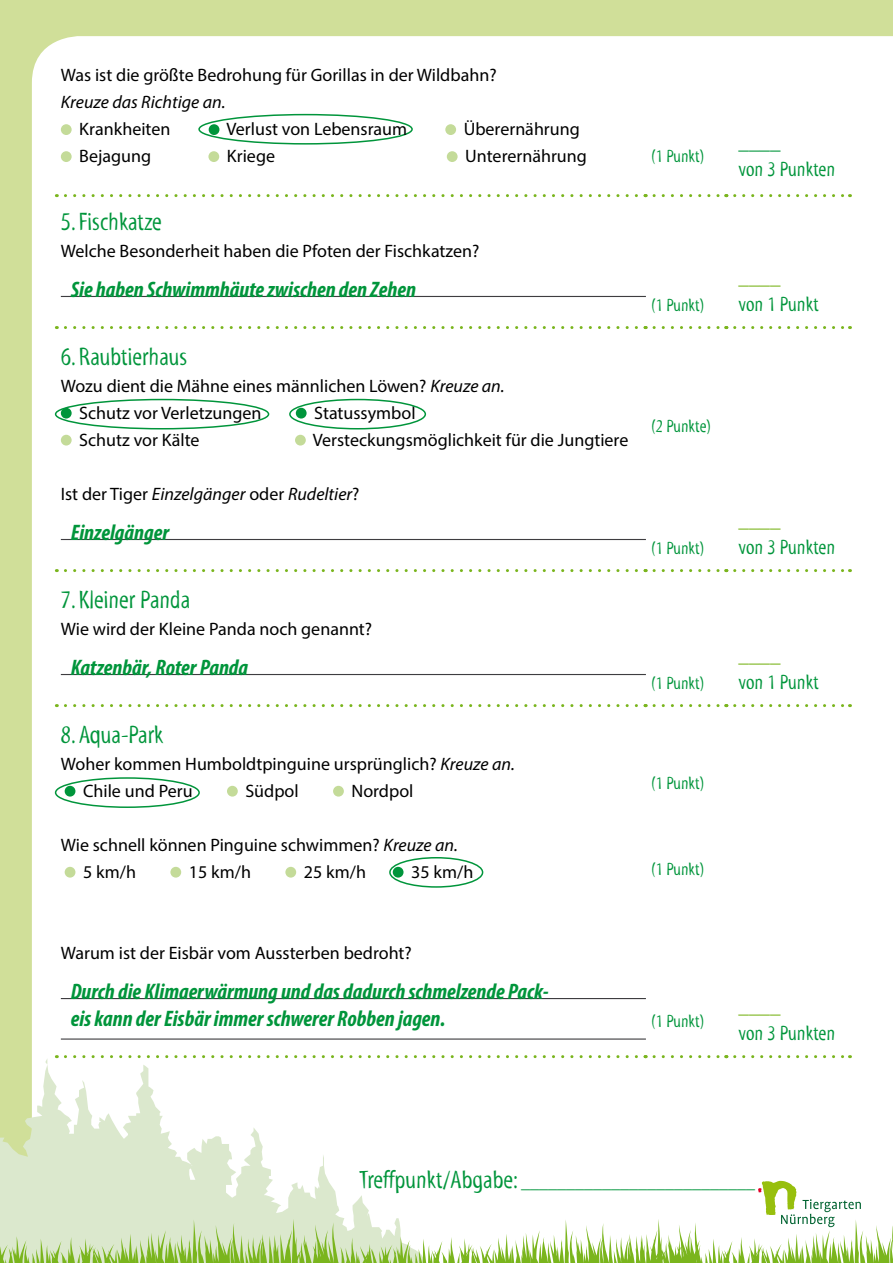
<style>
.page{position:relative;width:893px;height:1263px;background:#d0df99}
.page>*{position:absolute;margin:0;border:0;box-sizing:border-box;transform-origin:0 0}
.Frage{font:25.5px "Myriad Std Tilt";color:#00953b}
.Antwort{font:italic 700 condensed 22.5px/27px "Myriad Pro";color:#00953b}
.text{font:italic 700 condensed 22.5px "Myriad Pro";color:#00953b}
.t1{font:21px "Myriad Std Tilt";color:#00953b}
.t2{font:21px "Myriad Std Tilt";color:#7ab51d}
.text-2{font:18px "Myriad Pro";color:#000}
.Frage-2{font:18px "Myriad Pro";color:#000}
.Frage-3{font:18px "Myriad Std Tilt";color:#00953b}
.Frage-4{font:italic 18px "Myriad Pro";color:#000}
.text-3{font:18px "Myriad Std Tilt";color:#00953b}
.s1{font-style:italic}
.s2{font-style:normal}
.s3{font-size:25.5px}
</style>
<div class="page">
<div style="left:32px;top:36px;width:861px;height:1145px;background:#fff"></div>
<svg style="left:0;top:1058px;width:426px;height:123px;background:#f2f7ec"></svg>
<svg style="left:0;top:1181px;width:893px;height:82px;background:#dfecce"></svg>
<div style="left:198px;top:114px;width:215px;height:31px;border:2px solid #00953b;border-radius:50%"></div>
<div style="left:55px;top:777px;width:145px;height:31px;border:2px solid #00953b;border-radius:50%"></div>
<div style="left:55px;top:399px;width:214px;height:30px;border:2px solid #00953b;border-radius:50%"></div>
<hr style="left:56px;top:194px;width:589px;height:3px;background:#fff">
<hr style="left:645px;top:194px;width:81px;height:3px;background:#fff">
<hr style="left:726px;top:194px;width:123px;height:3px;background:#fff">
<hr style="left:56px;top:326px;width:589px;height:3px;background:#fff">
<hr style="left:645px;top:326px;width:81px;height:3px;background:#fff">
<hr style="left:726px;top:326px;width:123px;height:3px;background:#fff">
<hr style="left:56px;top:569px;width:589px;height:3px;background:#fff">
<hr style="left:645px;top:569px;width:81px;height:3px;background:#fff">
<hr style="left:726px;top:569px;width:123px;height:3px;background:#fff">
<hr style="left:56px;top:704px;width:589px;height:3px;background:#fff">
<hr style="left:645px;top:704px;width:81px;height:3px;background:#fff">
<hr style="left:726px;top:704px;width:123px;height:3px;background:#fff">
<hr style="left:56px;top:1055px;width:589px;height:3px;background:#fff">
<hr style="left:645px;top:1055px;width:81px;height:3px;background:#fff">
<hr style="left:726px;top:1055px;width:123px;height:3px;background:#fff">
<svg style="left:65px;top:194px;width:581px;height:3px"></svg>
<svg style="left:654px;top:194px;width:73px;height:3px"></svg>
<svg style="left:735px;top:194px;width:115px;height:3px"></svg>
<svg style="left:65px;top:326px;width:581px;height:3px"></svg>
<svg style="left:654px;top:326px;width:73px;height:3px"></svg>
<svg style="left:735px;top:326px;width:115px;height:3px"></svg>
<svg style="left:65px;top:569px;width:581px;height:3px"></svg>
<svg style="left:654px;top:569px;width:73px;height:3px"></svg>
<svg style="left:735px;top:569px;width:115px;height:3px"></svg>
<svg style="left:65px;top:704px;width:581px;height:3px"></svg>
<svg style="left:654px;top:704px;width:73px;height:3px"></svg>
<svg style="left:735px;top:704px;width:115px;height:3px"></svg>
<svg style="left:65px;top:1055px;width:581px;height:3px"></svg>
<svg style="left:654px;top:1055px;width:73px;height:3px"></svg>
<svg style="left:735px;top:1055px;width:115px;height:3px"></svg>
<div style="left:61px;top:124px;width:11px;height:11px;background:#c4db99;border-radius:50%"></div>
<div style="left:209px;top:124px;width:10px;height:11px;background:#00953b;border-radius:50%"></div>
<div style="left:445px;top:124px;width:11px;height:11px;background:#c4db99;border-radius:50%"></div>
<div style="left:61px;top:151px;width:11px;height:11px;background:#c4db99;border-radius:50%"></div>
<div style="left:208px;top:151px;width:11px;height:11px;background:#c4db99;border-radius:50%"></div>
<div style="left:447px;top:151px;width:11px;height:11px;background:#c4db99;border-radius:50%"></div>
<hr style="left:61px;top:296px;width:585px;height:1px;background:#3e3d40">
<div style="left:61px;top:408px;width:11px;height:11px;background:#00953b;border-radius:50%"></div>
<div style="left:296px;top:408px;width:11px;height:11px;background:#00953b;border-radius:50%"></div>
<div style="left:61px;top:435px;width:11px;height:11px;background:#c4db99;border-radius:50%"></div>
<div style="left:295px;top:435px;width:11px;height:11px;background:#c4db99;border-radius:50%"></div>
<hr style="left:61px;top:539px;width:585px;height:1px;background:#3e3d40">
<hr style="left:61px;top:674px;width:585px;height:1px;background:#3e3d40">
<div style="left:65px;top:786px;width:10px;height:11px;background:#00953b;border-radius:50%"></div>
<div style="left:227px;top:786px;width:11px;height:11px;background:#c4db99;border-radius:50%"></div>
<div style="left:333px;top:786px;width:11px;height:11px;background:#c4db99;border-radius:50%"></div>
<div style="left:65px;top:867px;width:10px;height:11px;background:#c4db99;border-radius:50%"></div>
<div style="left:170px;top:867px;width:11px;height:11px;background:#c4db99;border-radius:50%"></div>
<div style="left:285px;top:867px;width:11px;height:11px;background:#c4db99;border-radius:50%"></div>
<div style="left:393px;top:867px;width:11px;height:11px;background:#00953b;border-radius:50%"></div>
<hr style="left:61px;top:998px;width:585px;height:1px;background:#3e3d40">
<hr style="left:61px;top:1038px;width:585px;height:2px;background:#3e3d40">
<div style="left:289px;top:399px;width:137px;height:30px;border:2px solid #00953b;border-radius:50%"></div>
<div style="left:389px;top:857px;width:94px;height:31px;border:2px solid #00953b;border-radius:50%"></div>
<p class="Frage-2" style="left:61px;top:64px;width:437px">Was ist die größte Bedrohung für Gorillas in der Wildbahn?</p>
<p class="Frage-4" style="left:61px;top:91px;width:166px">Kreuze das Richtige an.</p>
<p class="text-2" style="left:79px;top:118px;width:93px">Krankheiten</p>
<p class="text-2" style="left:226px;top:118px;width:182px">Verlust von Lebensraum</p>
<p class="text-2" style="left:464px;top:118px;width:118px">Überernährung</p>
<p class="text-2" style="left:79px;top:145px;width:73px">Bejagung</p>
<p class="text-2" style="left:227px;top:145px;width:50px">Kriege</p>
<p class="text-2" style="left:465px;top:145px;width:123px">Unterernährung</p>
<p class="text-3" style="left:651px;top:146px;width:55px">(1 Punkt)</p>
<p class="t1" style="left:739px;top:130px;width:43px">____</p>
<p class="t1" style="left:739px;top:157px;width:98px">von 3 Punkten</p>
<p class="Frage" style="left:61px;top:207px;width:102px">5. Fischkatze</p>
<p class="text-2" style="left:61px;top:239px;width:420px">Welche Besonderheit haben die Pfoten der Fischkatzen?</p>
<p class="text" style="left:71px;top:275px;width:347px">Sie haben Schwimmhäute zwischen den Zehen</p>
<p class="Frage" style="left:61px;top:342px;width:128px">6. Raubtierhaus</p>
<p class="Frage-2" style="left:61px;top:374px;width:445px">Wozu dient die Mähne eines männlichen Löwen? <span class="s1">Kreuze an.</span></p>
<p class="text-2" style="left:79px;top:401px;width:184px">Schutz vor Verletzungen</p>
<p class="text-2" style="left:314px;top:401px;width:103px">Statussymbol</p>
<p class="text-2" style="left:79px;top:428px;width:122px">Schutz vor Kälte</p>
<p class="text-2" style="left:313px;top:428px;width:317px">Versteckungsmöglichkeit für die Jungtiere</p>
<p class="Frage-4" style="left:61px;top:482px;width:300px"><span class="s2">Ist der Tiger</span> Einzelgänger <span class="s2">oder</span> Rudeltier<span class="s2">?</span></p>
<p class="text" style="left:71px;top:518px;width:100px">Einzelgänger</p>
<p class="Frage" style="left:61px;top:585px;width:131px">7. Kleiner Panda</p>
<p class="text-2" style="left:61px;top:617px;width:313px">Wie wird der Kleine Panda noch genannt?</p>
<p class="text" style="left:71px;top:653px;width:179px">Katzenbär, Roter Panda</p>
<p class="Frage" style="left:61px;top:720px;width:104px">8. Aqua-Park</p>
<p class="text-2" style="left:61px;top:752px;width:455px">Woher kommen Humboldtpinguine ursprünglich? <span class="s1">Kreuze an.</span></p>
<p class="Frage-2" style="left:83px;top:779px;width:111px">Chile und Peru</p>
<p class="Frage-2" style="left:245px;top:779px;width:55px">Südpol</p>
<p class="Frage-2" style="left:351px;top:779px;width:63px">Nordpol</p>
<p class="Frage-2" style="left:61px;top:833px;width:398px">Wie schnell können Pinguine schwimmen? <span class="s1">Kreuze an.</span></p>
<p class="Frage-2" style="left:83px;top:860px;width:54px">5 km/h</p>
<p class="Frage-2" style="left:189px;top:860px;width:64px">15 km/h</p>
<p class="Frage-2" style="left:304px;top:860px;width:64px">25 km/h</p>
<p class="Frage-2" style="left:411px;top:860px;width:64px">35 km/h</p>
<p class="text-3" style="left:651px;top:295px;width:55px">(1 Punkt)</p>
<p class="text-3" style="left:651px;top:416px;width:61px">(2 Punkte)</p>
<p class="text-3" style="left:651px;top:538px;width:55px">(1 Punkt)</p>
<p class="text-3" style="left:651px;top:673px;width:55px">(1 Punkt)</p>
<p class="Frage-3" style="left:651px;top:773px;width:55px">(1 Punkt)</p>
<p class="Frage-3" style="left:651px;top:860px;width:55px">(1 Punkt)</p>
<p class="t2" style="left:739px;top:265px;width:43px">____</p>
<p class="t1" style="left:739px;top:292px;width:82px">von 1 Punkt</p>
<p class="t2" style="left:739px;top:508px;width:43px">____</p>
<p class="t1" style="left:739px;top:535px;width:98px">von 3 Punkten</p>
<p class="t2" style="left:739px;top:643px;width:43px">____</p>
<p class="t1" style="left:739px;top:670px;width:82px">von 1 Punkt</p>
<p class="Frage-2" style="left:61px;top:941px;width:352px">Warum ist der Eisbär vom Aussterben bedroht?</p>
<p class="Antwort" style="left:71px;top:978px;width:479px">Durch die Klimaerwärmung und das dadurch schmelzende Pack&shy;eis kann der Eisbär immer schwerer Robben jagen.</p>
<p class="Frage-3" style="left:651px;top:1011px;width:55px">(1 Punkt)</p>
<p class="t2" style="left:739px;top:994px;width:44px">____</p>
<p class="t1" style="left:739px;top:1021px;width:98px">von 3 Punkten</p>
<p class="Frage-3" style="left:359px;top:1172px;width:397px"><span class="s3">Treffpunkt/Abgabe:</span> __________________________</p>
</div>
